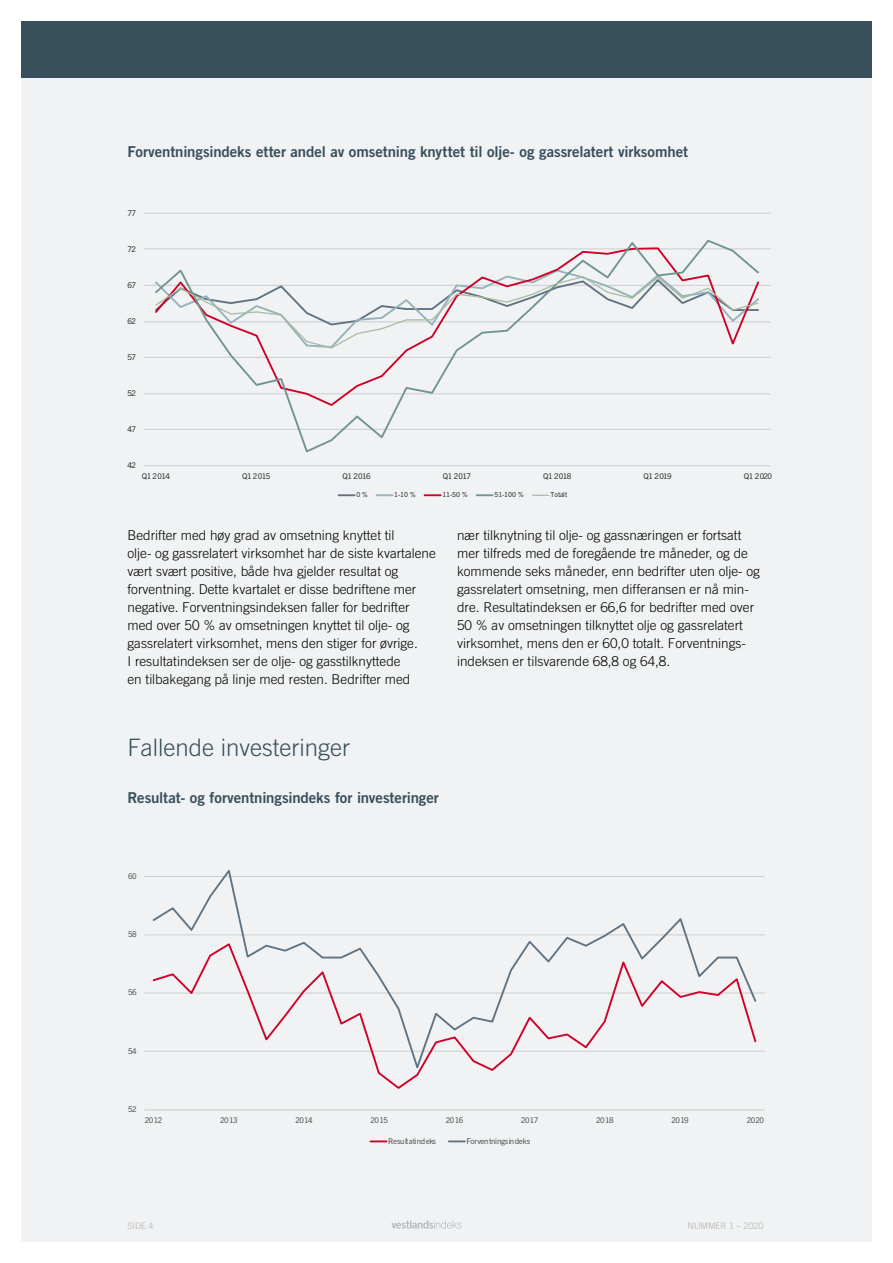
<style>
.page{position:relative;width:893px;height:1263px;background:#fff}
.page>*{position:absolute;margin:0;border:0;box-sizing:border-box;transform-origin:0 0}
.t1{font:300 24px "Trade Gothic";color:#384f5c}
.t2{font:15px "Trade Gothic Bold Two";letter-spacing:-.005em;color:#384f5c}
.t3{font:300 13.5px/18px "Trade Gothic";color:#000}
.t4{font:300 9px "Trade Gothic";color:#b3b2b2}
.t5{font:7.95px "Trade Gothic Next LT Pro";letter-spacing:-.075em;color:#333}
.t6{font:7.95px "Trade Gothic Next LT Pro";letter-spacing:-.06em;color:#595959}
.t7{font:7.95px "Trade Gothic Next LT Pro";letter-spacing:-.02em;color:#595959}
.t8{font:6.9px "Trade Gothic Next LT Pro";letter-spacing:-.005em;color:#333}
</style>
<div class="page">
<div style="left:21px;top:21px;width:851px;height:1221px;background:#f0f2f3"></div>
<div style="left:10px;top:12px;width:876px;height:68px;background:#000;opacity:.25"></div>
<div style="left:21px;top:21px;width:851px;height:56px;background:#384f5c"></div>
<hr style="left:143px;top:429px;width:628px;height:1px;background:#d9d9d9">
<hr style="left:143px;top:393px;width:628px;height:1px;background:#d9d9d9">
<hr style="left:143px;top:357px;width:628px;height:1px;background:#d9d9d9">
<hr style="left:143px;top:321px;width:628px;height:1px;background:#d9d9d9">
<hr style="left:143px;top:285px;width:628px;height:1px;background:#d9d9d9">
<hr style="left:143px;top:249px;width:628px;height:1px;background:#d9d9d9">
<hr style="left:143px;top:213px;width:628px;height:1px;background:#d9d9d9">
<hr style="left:143px;top:465px;width:628px;height:1px;background:#d9d9d9">
<svg style="left:153px;top:239px;width:608px;height:214px"></svg>
<svg style="left:153px;top:275px;width:607px;height:74px"></svg>
<svg style="left:339px;top:494px;width:16px;height:2px"></svg>
<svg style="left:376px;top:494px;width:17px;height:2px"></svg>
<svg style="left:425px;top:494px;width:16px;height:2px"></svg>
<svg style="left:477px;top:494px;width:16px;height:2px"></svg>
<svg style="left:533px;top:495px;width:16px;height:1px"></svg>
<hr style="left:144px;top:1051px;width:621px;height:1px;background:#d9d9d9">
<hr style="left:144px;top:993px;width:621px;height:1px;background:#d9d9d9">
<hr style="left:144px;top:934px;width:621px;height:1px;background:#d9d9d9">
<hr style="left:144px;top:876px;width:621px;height:1px;background:#d9d9d9">
<hr style="left:144px;top:1110px;width:621px;height:1px;background:#d9d9d9">
<svg style="left:151px;top:870px;width:607px;height:203px"></svg>
<svg style="left:370px;top:1140px;width:17px;height:2px"></svg>
<svg style="left:449px;top:1140px;width:16px;height:2px"></svg>
<svg style="left:391px;top:1220px;width:70px;height:8px"></svg>
<p class="t2" style="left:128px;top:142px;width:562px">Forventningsindeks etter andel av omsetning knyttet til olje- og gassrelatert virksomhet</p>
<p class="t5" style="left:127px;top:207px;width:10px">77</p>
<p class="t5" style="left:127px;top:243px;width:10px">72</p>
<p class="t5" style="left:127px;top:279px;width:10px">67</p>
<p class="t5" style="left:127px;top:315px;width:10px">62</p>
<p class="t5" style="left:127px;top:351px;width:10px">57</p>
<p class="t5" style="left:127px;top:388px;width:10px">52</p>
<p class="t5" style="left:127px;top:423px;width:10px">47</p>
<p class="t5" style="left:127px;top:459px;width:10px">42</p>
<p class="t5" style="left:142px;top:470px;width:30px">Q1 2014</p>
<p class="t5" style="left:242px;top:470px;width:30px">Q1 2015</p>
<p class="t5" style="left:342px;top:470px;width:30px">Q1 2016</p>
<p class="t5" style="left:443px;top:470px;width:30px">Q1 2017</p>
<p class="t5" style="left:543px;top:470px;width:30px">Q1 2018</p>
<p class="t5" style="left:644px;top:470px;width:30px">Q1 2019</p>
<p class="t5" style="left:744px;top:470px;width:30px">Q1 2020</p>
<p class="t8" style="left:356px;top:490px;width:13px">0 %</p>
<p class="t8" style="left:394px;top:490px;width:23px">1-10 %</p>
<p class="t8" style="left:442px;top:490px;width:27px">11-50 %</p>
<p class="t8" style="left:494px;top:490px;width:31px">51-100 %</p>
<p class="t8" style="left:550px;top:490px;width:19px">Totalt</p>
<p class="t3" style="left:128px;top:526px;width:310px">Bedrifter med høy grad av omsetning knyttet til<br>olje- og gassrelatert virksomhet har de siste kvartalene vært svært positive, både hva gjelder resultat og forventning. Dette kvartalet er disse bedriftene mer negative. Forventningsindeksen faller for bedrifter med over 50 % av omsetningen knyttet til olje- og gassrelatert virksomhet, mens den stiger for øvrige.<br>I resultatindeksen ser de olje- og gasstilknyttede<br>en tilbakegang på linje med resten. Bedrifter med</p>
<p class="t3" style="left:457px;top:526px;width:304px">nær tilknytning til olje- og gassnæringen er fortsatt mer tilfreds med de foregående tre måneder, og de kommende seks måneder, enn bedrifter uten olje- og gassrelatert omsetning, men differansen er nå min&shy;dre. Resultatindeksen er 66,6 for bedrifter med over 50 % av omsetningen tilknyttet olje og gassrelatert virksomhet, mens den er 60,0 totalt. Forventnings&shy;indeksen er tilsvarende 68,8 og 64,8.</p>
<h1 class="t1" style="left:128px;top:733px;width:224px">Fallende investeringer</h1>
<p class="t2" style="left:128px;top:789px;width:313px">Resultat- og forventningsindeks for investeringer</p>
<p class="t6" style="left:128px;top:870px;width:10px">60</p>
<p class="t6" style="left:128px;top:929px;width:10px">58</p>
<p class="t6" style="left:128px;top:987px;width:10px">56</p>
<p class="t6" style="left:128px;top:1045px;width:10px">54</p>
<p class="t6" style="left:128px;top:1104px;width:10px">52</p>
<p class="t6" style="left:145px;top:1114px;width:19px">2012</p>
<p class="t6" style="left:220px;top:1114px;width:19px">2013</p>
<p class="t6" style="left:295px;top:1114px;width:19px">2014</p>
<p class="t6" style="left:371px;top:1114px;width:19px">2015</p>
<p class="t6" style="left:446px;top:1114px;width:19px">2016</p>
<p class="t6" style="left:521px;top:1114px;width:19px">2017</p>
<p class="t6" style="left:596px;top:1114px;width:19px">2018</p>
<p class="t6" style="left:671px;top:1114px;width:19px">2019</p>
<p class="t6" style="left:747px;top:1114px;width:19px">2020</p>
<p class="t7" style="left:388px;top:1135px;width:49px">Resultatindeks</p>
<p class="t7" style="left:466px;top:1135px;width:65px">Forventningsindeks</p>
<p class="t4" style="left:128px;top:1220px;width:28px">SIDE 4</p>
<p class="t4" style="left:688px;top:1220px;width:78px">NUMMER 1 – 2020</p>
</div>
